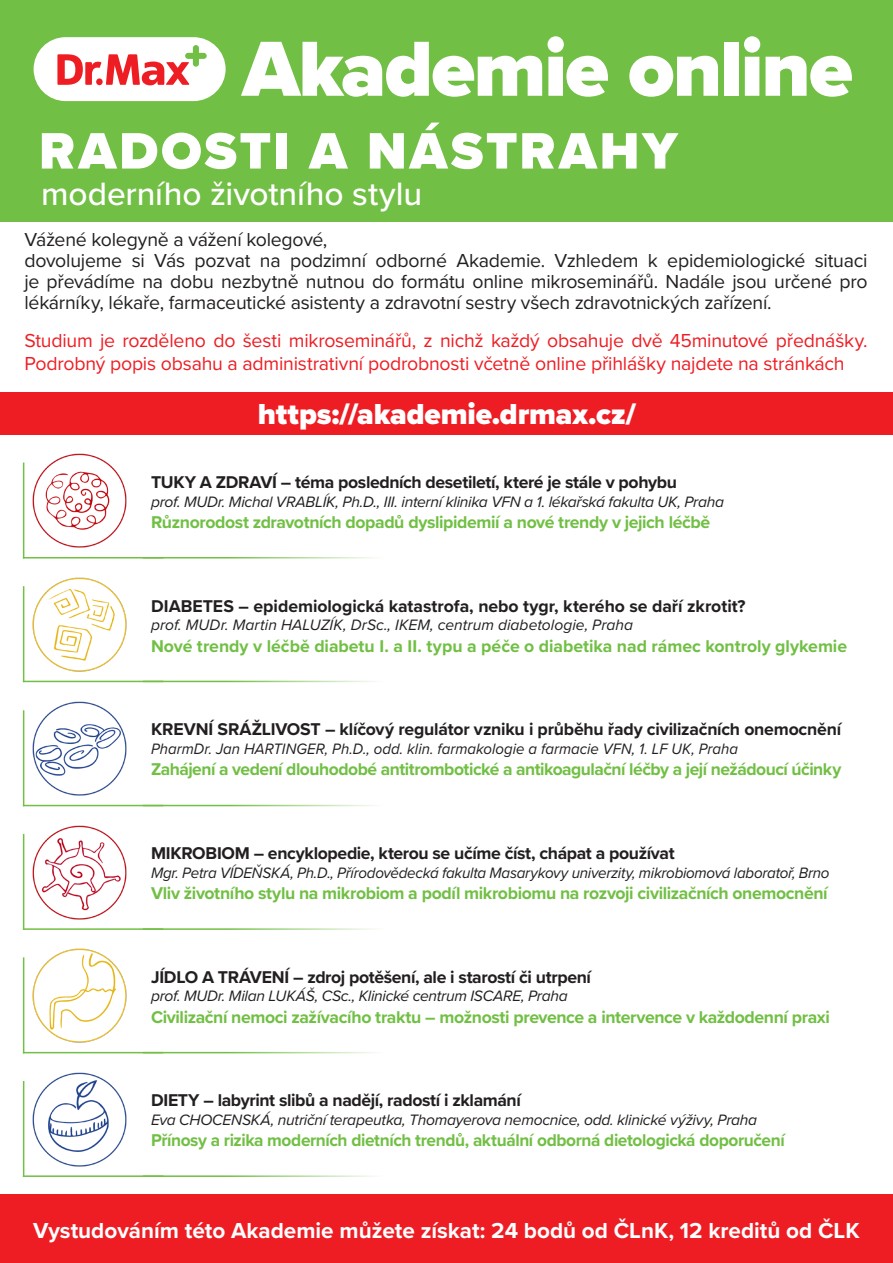
<style>
.page{position:relative;width:893px;height:1263px;background:#fff}
.page>*{position:absolute;margin:0;border:0;box-sizing:border-box;transform-origin:0 0}
.t1{font:900 80.85px "Proxima Nova";letter-spacing:-.02em;color:#fff}
.t2{font:900 53.1px "Proxima Nova";letter-spacing:.055em;color:#fff}
.t3{font:500 33.45px "Proxima Nova";letter-spacing:-.005em;color:#fff}
.t4{font:900 30px "Proxima Nova";letter-spacing:-.005em;color:#fff}
.t5{font:700 22.5px "Proxima Nova";color:#fff}
.t6{font:19.5px/21px "Proxima Nova";letter-spacing:-.01em;color:#231f20;text-align:justify}
.t7{font:19.5px/23.4px "Proxima Nova";letter-spacing:-.01em;color:#ee1d23}
.t8{font:700 17.7px "Proxima Nova";letter-spacing:-.025em;color:#71bf44}
.t9{font:700 17.7px "Proxima Nova";letter-spacing:-.015em;color:#231f20}
.t10{font:700 17.7px "Proxima Nova";color:#71bf44}
.t11{font:italic 15.6px "Proxima Nova";letter-spacing:-.015em;color:#231f20}
.t12{font:italic 15.6px "Proxima Nova";letter-spacing:.005em;color:#231f20;scale:.96 1}
.t13{font:italic 15.6px "Proxima Nova";letter-spacing:.005em;color:#231f20}
</style>
<div class="page">
<div style="left:0;top:1195px;width:893px;height:68px;background:#ee1d23"></div>
<div style="left:0;top:392px;width:893px;height:43px;background:#ee1d23"></div>
<div style="left:0;top:0;width:893px;height:221px;background:#71bf44"></div>
<div style="left:34px;top:37px;width:192px;height:64px;background:#fff;border-radius:32px"></div>
<svg style="left:57px;top:45px;width:150px;height:40px"></svg>
<img style="left:32px;top:453px;width:95px;height:95px">
<hr style="left:23px;top:462px;width:1px;height:96px;background:#71bf44">
<hr style="left:143px;top:557px;width:240px;height:1px;background:#71bf44">
<hr style="left:23px;top:557px;width:140px;height:1px;background:#71bf44">
<img style="left:32px;top:825px;width:95px;height:95px">
<hr style="left:23px;top:834px;width:1px;height:96px;background:#71bf44">
<hr style="left:143px;top:928px;width:240px;height:2px;background:#71bf44">
<hr style="left:23px;top:928px;width:140px;height:2px;background:#71bf44">
<img style="left:32px;top:577px;width:95px;height:95px">
<hr style="left:23px;top:586px;width:1px;height:96px;background:#71bf44">
<hr style="left:143px;top:681px;width:240px;height:1px;background:#71bf44">
<hr style="left:23px;top:681px;width:140px;height:1px;background:#71bf44">
<img style="left:32px;top:701px;width:95px;height:95px">
<hr style="left:23px;top:710px;width:1px;height:96px;background:#71bf44">
<hr style="left:143px;top:805px;width:240px;height:1px;background:#71bf44">
<hr style="left:23px;top:805px;width:140px;height:1px;background:#71bf44">
<img style="left:32px;top:948px;width:95px;height:95px">
<hr style="left:23px;top:957px;width:1px;height:96px;background:#71bf44">
<hr style="left:143px;top:1052px;width:240px;height:1px;background:#71bf44">
<hr style="left:23px;top:1052px;width:140px;height:1px;background:#71bf44">
<img style="left:32px;top:1072px;width:95px;height:95px">
<hr style="left:23px;top:1081px;width:1px;height:96px;background:#71bf44">
<hr style="left:143px;top:1175px;width:240px;height:2px;background:#71bf44">
<hr style="left:23px;top:1175px;width:140px;height:2px;background:#71bf44">
<p class="t1" style="left:242px;top:9px;width:612px">Akademie online</p>
<p class="t2" style="left:39px;top:111px;width:640px">RADOSTI A NÁSTRAHY</p>
<p class="t3" style="left:41px;top:169px;width:382px">moderního životního stylu</p>
<p class="t6" style="left:24px;top:228px;width:305px">Vážené kolegyně a vážení kolegové,</p>
<p class="t6" style="left:24px;top:249px;width:845px">dovolujeme si Vás pozvat na podzimní odborné Akademie. Vzhledem k epidemiologické situaci je převádíme na dobu nezbytně nutnou do formátu online mikroseminářů. Nadále jsou určené pro lékárníky, lékaře, farmaceutické asistenty a zdravotní sestry všech zdravotnických zařízení.</p>
<p class="t7" style="left:24px;top:328px;width:845px">Studium je rozděleno do šesti mikroseminářů, z nichž každý obsahuje dvě 45minutové přednášky.<br>Podrobný popis obsahu a administrativní podrobnosti včetně online přihlášky najdete na stránkách</p>
<p class="t4" style="left:258px;top:391px;width:380px">https://akademie.drmax.cz/</p>
<p class="t9" style="left:151px;top:469px;width:527px">TUKY A ZDRAVÍ – téma posledních desetiletí, které je stále v pohybu</p>
<p class="t11" style="left:151px;top:490px;width:575px">prof. MUDr. Michal VRABLÍK, Ph.D., III. interní klinika VFN a 1. lékařská fakulta UK, Praha</p>
<p class="t8" style="left:151px;top:509px;width:561px">Různorodost zdravotních dopadů dyslipidemií a nové trendy v jejich léčbě</p>
<p class="t9" style="left:151px;top:592px;width:596px">DIABETES – epidemiologická katastrofa, nebo tygr, kterého se daří zkrotit?</p>
<p class="t13" style="left:151px;top:613px;width:484px">prof. MUDr. Martin HALUZÍK, DrSc., IKEM, centrum diabetologie, Praha</p>
<p class="t10" style="left:151px;top:632px;width:697px">Nové trendy v léčbě diabetu I. a II. typu a péče o diabetika nad rámec kontroly glykemie</p>
<p class="t9" style="left:151px;top:716px;width:692px">KREVNÍ SRÁŽLIVOST – klíčový regulátor vzniku i průběhu řady civilizačních onemocnění</p>
<p class="t12" style="left:151px;top:737px;width:613px">PharmDr. Jan HARTINGER, Ph.D., odd. klin. farmakologie a farmacie VFN, 1. LF UK, Praha</p>
<p class="t8" style="left:151px;top:756px;width:692px">Zahájení a vedení dlouhodobé antitrombotické a antikoagulační léčby a její nežádoucí účinky</p>
<p class="t9" style="left:151px;top:840px;width:525px">MIKROBIOM – encyklopedie, kterou se učíme číst, chápat a používat</p>
<p class="t11" style="left:151px;top:861px;width:680px">Mgr. Petra VÍDEŇSKÁ, Ph.D., Přírodovědecká fakulta Masarykovy univerzity, mikrobiomová laboratoř, Brno</p>
<p class="t8" style="left:151px;top:880px;width:678px">Vliv životního stylu na mikrobiom a podíl mikrobiomu na rozvoji civilizačních onemocnění</p>
<p class="t9" style="left:151px;top:964px;width:441px">JÍDLO A TRÁVENÍ – zdroj potěšení, ale i starostí či utrpení</p>
<p class="t11" style="left:151px;top:985px;width:418px">prof. MUDr. Milan LUKÁŠ, CSc., Klinické centrum ISCARE, Praha</p>
<p class="t8" style="left:151px;top:1003px;width:680px">Civilizační nemoci zažívacího traktu – možnosti prevence a intervence v každodenní praxi</p>
<p class="t9" style="left:151px;top:1087px;width:371px">DIETY – labyrint slibů a nadějí, radostí i zklamání</p>
<p class="t11" style="left:151px;top:1108px;width:608px">Eva CHOCENSKÁ, nutriční terapeutka, Thomayerova nemocnice, odd. klinické výživy, Praha</p>
<p class="t8" style="left:151px;top:1127px;width:635px">Přínosy a rizika moderních dietních trendů, aktuální odborná dietologická doporučení</p>
<p class="t5" style="left:33px;top:1213px;width:828px">Vystudováním této Akademie můžete získat: 24 bodů od ČLnK, 12 kreditů od ČLK</p>
</div>
